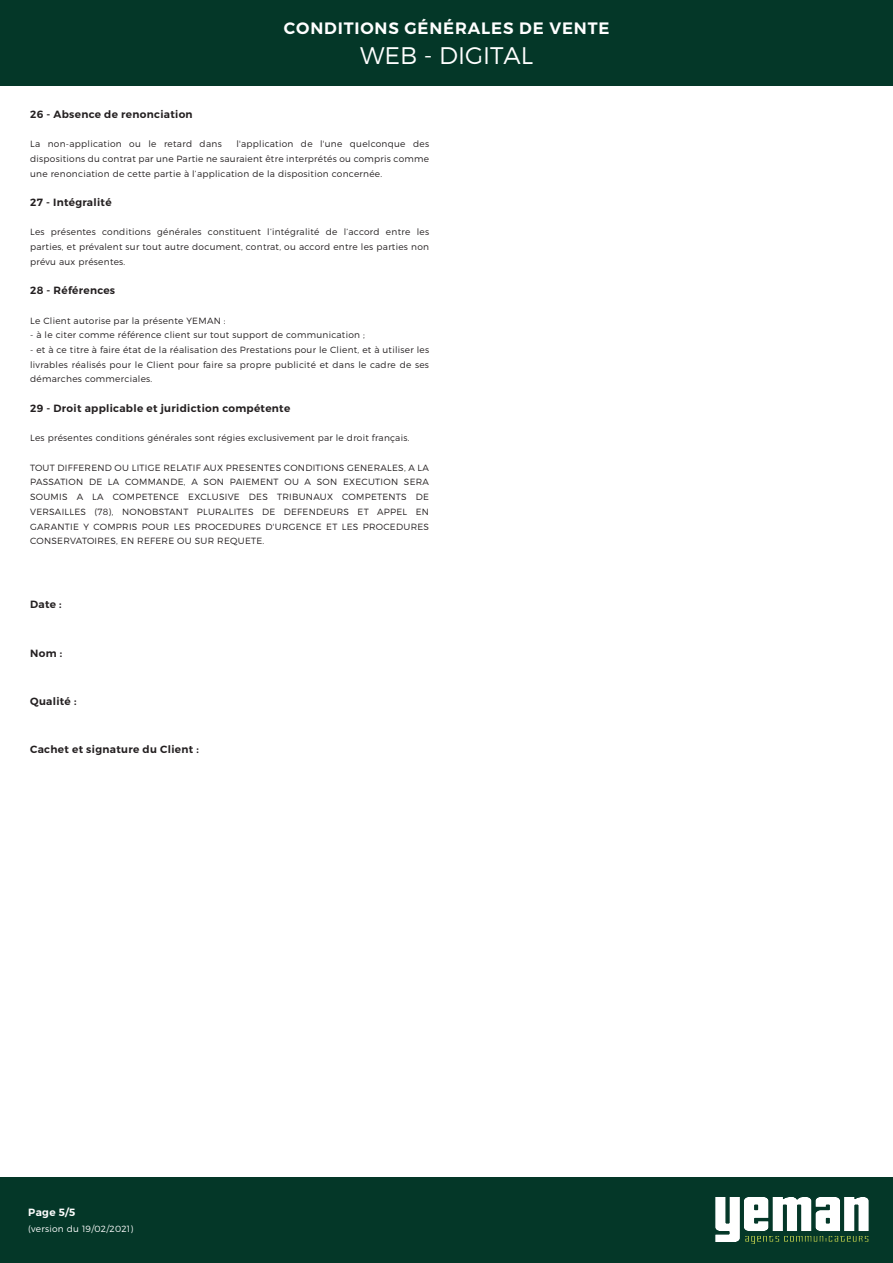
<style>
.page{position:relative;width:893px;height:1263px;background:#fff}
.page>*{position:absolute;margin:0;border:0;box-sizing:border-box;transform-origin:0 0}
.t1{font:300 24px "Montserrat";color:#fff}
.t2{font:600 16.5px "Montserrat";letter-spacing:.05em;color:#fff}
.t3{font:600 10.5px "Montserrat";letter-spacing:.03em;color:#231f20}
.t4{font:600 10.5px "Montserrat";color:#fff}
.t5{font:300 9px/14.7px "Montserrat";letter-spacing:.03em;color:#231f20;text-align:justify}
.t6{font:300 9px "Montserrat";letter-spacing:.03em;color:#fff}
</style>
<div class="page">
<div style="left:0;top:1178px;width:893px;height:85px;background:#043728"></div>
<div style="left:0;top:0;width:893px;height:85px;background:#043728"></div>
<svg style="left:715px;top:1197px;width:154px;height:47px"></svg>
<h2 class="t2" style="left:284px;top:18px;width:327px">CONDITIONS GÉNÉRALES DE VENTE</h2>
<h1 class="t1" style="left:360px;top:41px;width:175px">WEB - DIGITAL</h1>
<p class="t3" style="left:30px;top:108px;width:164px">26 - Absence de renonciation</p>
<p class="t5" style="left:30px;top:137px;width:193px">La non-application ou le retard dans</p>
<p class="t5" style="left:30px;top:137px;width:400px;text-indent:206px">l'application de l'une quelconque des dispositions du contrat par une Partie ne sauraient être interprétés ou compris comme une renonciation de cette partie à l’application de la disposition concernée.</p>
<p class="t3" style="left:30px;top:196px;width:83px">27 - Intégralité</p>
<p class="t5" style="left:30px;top:225px;width:400px">Les présentes conditions générales constituent l’intégralité de l’accord entre les parties, et prévalent sur tout autre document, contrat, ou accord entre les parties non prévu aux présentes.</p>
<p class="t3" style="left:30px;top:284px;width:87px">28 - Références</p>
<p class="t5" style="left:30px;top:313px;width:197px">Le Client autorise par la présente YEMAN :</p>
<p class="t5" style="left:30px;top:328px;width:336px">- à le citer comme référence client sur tout support de communication ;</p>
<p class="t5" style="left:30px;top:342px;width:401px">- et à ce titre à faire état de la réalisation des Prestations pour le Client, et à utiliser les livrables réalisés pour le Client pour faire sa propre publicité et dans le cadre de ses démarches commerciales.</p>
<p class="t3" style="left:30px;top:402px;width:262px">29 - Droit applicable et juridiction compétente</p>
<p class="t5" style="left:30px;top:431px;width:381px">Les présentes conditions générales sont régies exclusivement par le droit français.</p>
<p class="t5" style="left:30px;top:460px;width:400px">TOUT DIFFEREND OU LITIGE RELATIF AUX PRESENTES CONDITIONS GENERALES, A LA PASSATION DE LA COMMANDE, A SON PAIEMENT OU A SON EXECUTION SERA SOUMIS A LA COMPETENCE EXCLUSIVE DES TRIBUNAUX COMPETENTS DE VERSAILLES (78), NONOBSTANT PLURALITES DE DEFENDEURS ET APPEL EN GARANTIE Y COMPRIS POUR LES PROCEDURES D'URGENCE ET LES PROCEDURES CONSERVATOIRES, EN REFERE OU SUR REQUETE.</p>
<p class="t3" style="left:30px;top:598px;width:33px">Date :</p>
<p class="t3" style="left:30px;top:646px;width:34px">Nom :</p>
<p class="t3" style="left:30px;top:694px;width:48px">Qualité :</p>
<p class="t3" style="left:30px;top:743px;width:170px">Cachet et signature du Client :</p>
<p class="t4" style="left:28px;top:1205px;width:49px">Page 5/5</p>
<p class="t6" style="left:28px;top:1223px;width:107px">(version du 19/02/2021)</p>
</div>
